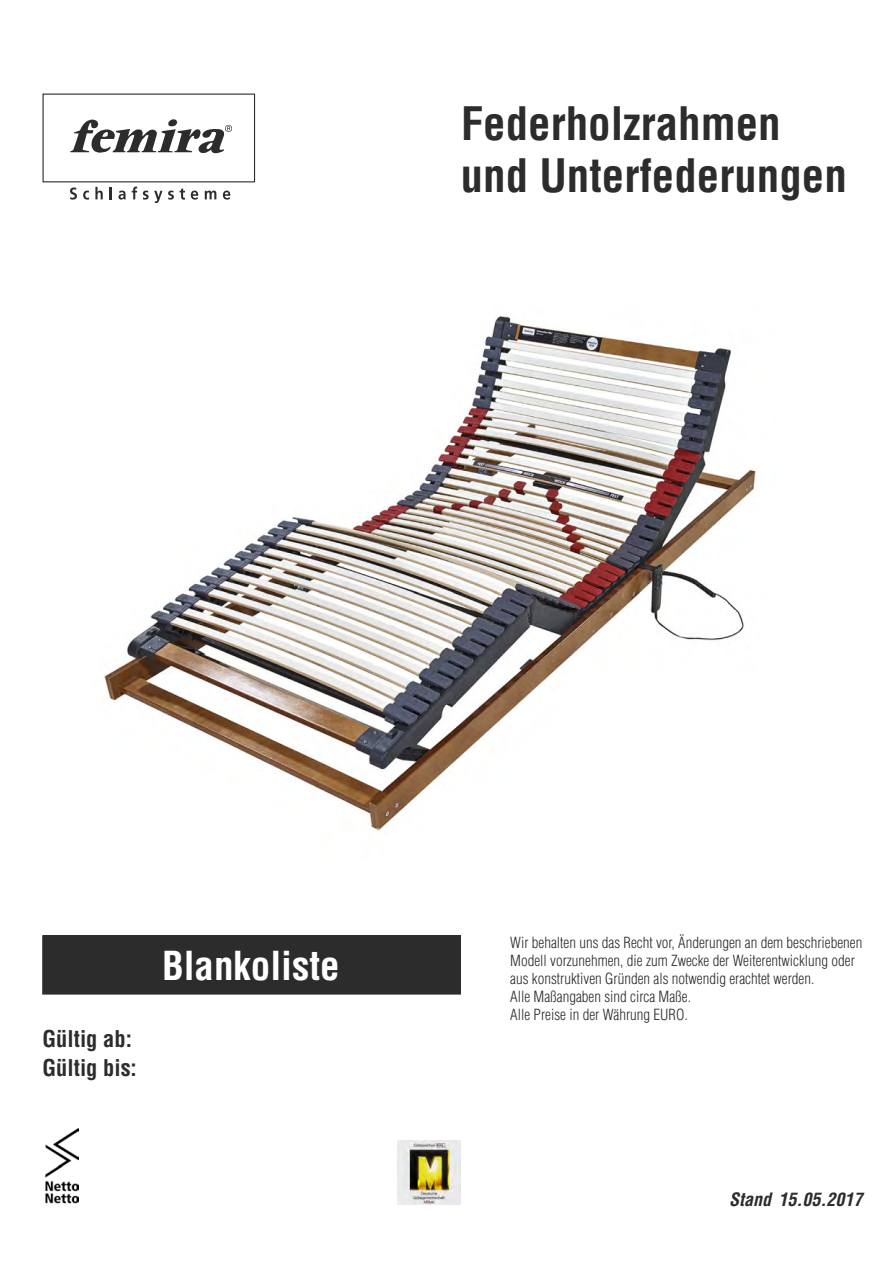
<style>
.page{position:relative;width:893px;height:1263px;background:#fff}
.page>*{position:absolute;margin:0;border:0;box-sizing:border-box;transform-origin:0 0}
.t1{font:700 condensed 45px "Helvetica";color:#2d2c2c}
.t2{font:700 condensed 39px "Helvetica";color:#fff}
.t3{font:700 condensed 22.5px "Helvetica";color:#2d2c2c}
.t4{font:italic 700 condensed 18px "Helvetica";color:#2d2c2c}
.t5{font:300 condensed 15px/18px "Helvetica";color:#2d2c2c}
</style>
<div class="page">
<svg style="left:70px;top:119px;width:162px;height:35px"></svg>
<svg style="left:70px;top:187px;width:7px;height:13px"></svg>
<svg style="left:83px;top:191px;width:6px;height:9px"></svg>
<svg style="left:95px;top:187px;width:8px;height:12px"></svg>
<svg style="left:110px;top:187px;width:2px;height:12px"></svg>
<svg style="left:118px;top:191px;width:8px;height:9px"></svg>
<svg style="left:132px;top:187px;width:5px;height:12px"></svg>
<svg style="left:143px;top:191px;width:19px;height:12px"></svg>
<svg style="left:168px;top:191px;width:6px;height:9px"></svg>
<svg style="left:180px;top:188px;width:5px;height:12px"></svg>
<svg style="left:191px;top:191px;width:7px;height:9px"></svg>
<svg style="left:205px;top:191px;width:11px;height:8px"></svg>
<svg style="left:223px;top:191px;width:7px;height:9px"></svg>
<img style="left:45px;top:1127px;width:34px;height:77px">
<img style="left:397px;top:1141px;width:64px;height:63px">
<div style="left:43px;top:936px;width:417px;height:58px;background:#2d2c2c"></div>
<div style="left:43px;top:935px;width:418px;height:59px;border:1px solid #2d2c2c"></div>
<img style="left:103px;top:316px;width:653px;height:515px">
<p class="t1" style="left:461px;top:96px;width:321px">Federholzrahmen</p>
<p class="t1" style="left:461px;top:148px;width:388px">und Unterfederungen</p>
<p class="t3" style="left:43px;top:1025px;width:91px">Gültig ab:</p>
<p class="t3" style="left:43px;top:1053px;width:96px">Gültig bis:</p>
<p class="t2" style="left:162px;top:942px;width:179px">Blankoliste</p>
<p class="t5" style="left:510px;top:933px;width:354px">Wir behalten uns das Recht vor, Änderungen an dem beschriebenen<br>Modell vorzunehmen, die zum Zwecke der Weiterentwicklung oder aus konstruktiven Gründen als notwendig erachtet werden.</p>
<p class="t5" style="left:510px;top:987px;width:182px">Alle Maßangaben sind circa Maße.</p>
<p class="t5" style="left:510px;top:1005px;width:179px">Alle Preise in der Währung EURO.</p>
<p class="t4" style="left:729px;top:1188px;width:135px">Stand 15.05.2017</p>
</div>
